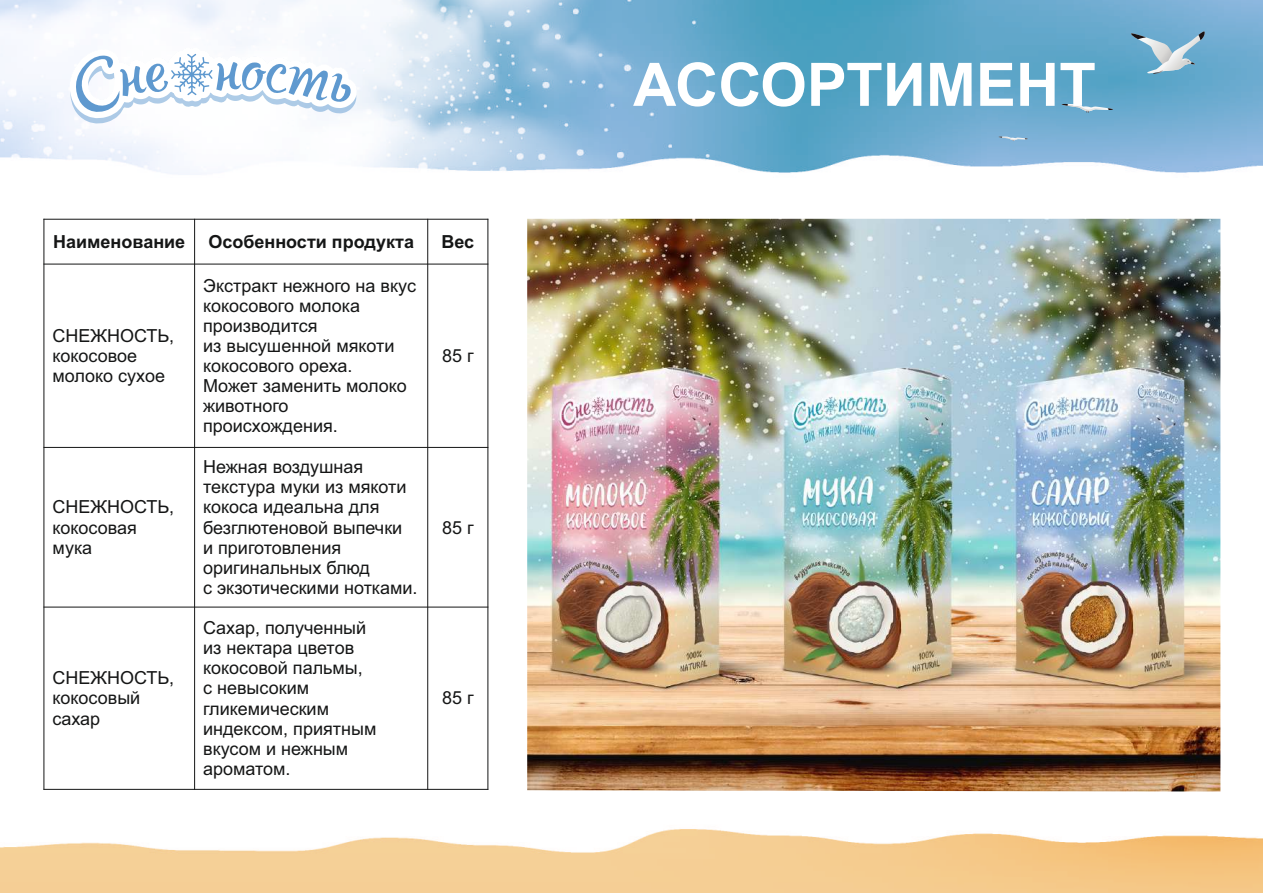
<style>
.page{position:relative;width:1263px;height:893px;background:#fff}
.page>*{position:absolute;margin:0;border:0;box-sizing:border-box;transform-origin:0 0}
.t1{font:700 60px "Arial";color:#fff}
.t2{font:18px/20.1px "Arial";color:#151616}
.t3{font:700 18px "Arial";color:#151616}
</style>
<div class="page">
<img style="left:0;top:0;width:1263px;height:893px">
<svg style="left:1130px;top:31px;width:75px;height:43px;background:#87b5ce"></svg>
<svg style="left:1059px;top:104px;width:56px;height:9px"></svg>
<svg style="left:997px;top:137px;width:32px;height:4px"></svg>
<svg style="left:67px;top:0;width:296px;height:286px"></svg>
<svg style="left:70px;top:54px;width:286px;height:69px"></svg>
<div style="left:276px;top:78px;width:12px;height:8px;background:#fff;border-radius:50%"></div>
<hr style="left:43px;top:219px;width:1px;height:571px;background:#151616">
<hr style="left:194px;top:219px;width:1px;height:571px;background:#151616">
<hr style="left:427px;top:219px;width:1px;height:571px;background:#151616">
<hr style="left:487px;top:219px;width:1px;height:571px;background:#151616">
<hr style="left:43px;top:789px;width:445px;height:1px;background:#151616">
<hr style="left:43px;top:607px;width:445px;height:1px;background:#151616">
<hr style="left:43px;top:447px;width:445px;height:1px;background:#151616">
<hr style="left:43px;top:264px;width:445px;height:1px;background:#151616">
<hr style="left:43px;top:219px;width:445px;height:1px;background:#151616">
<img style="left:527px;top:219px;width:693px;height:572px">
<p class="t3" style="left:53px;top:235px;width:134px">Наименование</p>
<p class="t3" style="left:208px;top:235px;width:207px">Особенности продукта</p>
<p class="t3" style="left:441px;top:235px;width:34px">Вес</p>
<p class="t2" style="left:52px;top:327px;width:123px">СНЕЖНОСТЬ, кокосовое молоко сухое</p>
<p class="t2" style="left:52px;top:499px;width:123px">СНЕЖНОСТЬ, кокосовая мука</p>
<p class="t2" style="left:52px;top:670px;width:123px">СНЕЖНОСТЬ,</p>
<p class="t2" style="left:52px;top:690px;width:89px">кокосовый сахар</p>
<p class="t2" style="left:203px;top:277px;width:214px">Экстракт нежного на вкус кокосового молока производится<br>из высушенной мякоти кокосового ореха.<br>Может заменить молоко животного происхождения.</p>
<p class="t2" style="left:203px;top:458px;width:216px">Нежная воздушная текстура муки из мякоти кокоса идеальна для безглютеновой выпечки<br>и приготовления оригинальных блюд<br>с экзотическими нотками.</p>
<p class="t2" style="left:203px;top:619px;width:175px">Сахар, полученный из нектара цветов кокосовой пальмы, с невысоким гликемическим индексом, приятным вкусом и нежным ароматом.</p>
<p class="t2" style="left:442px;top:347px;width:33px">85 г</p>
<p class="t2" style="left:442px;top:519px;width:33px">85 г</p>
<p class="t2" style="left:442px;top:690px;width:33px">85 г</p>
<h1 class="t1" style="left:633px;top:62px;width:464px">АССОРТИМЕНТ</h1>
</div>
